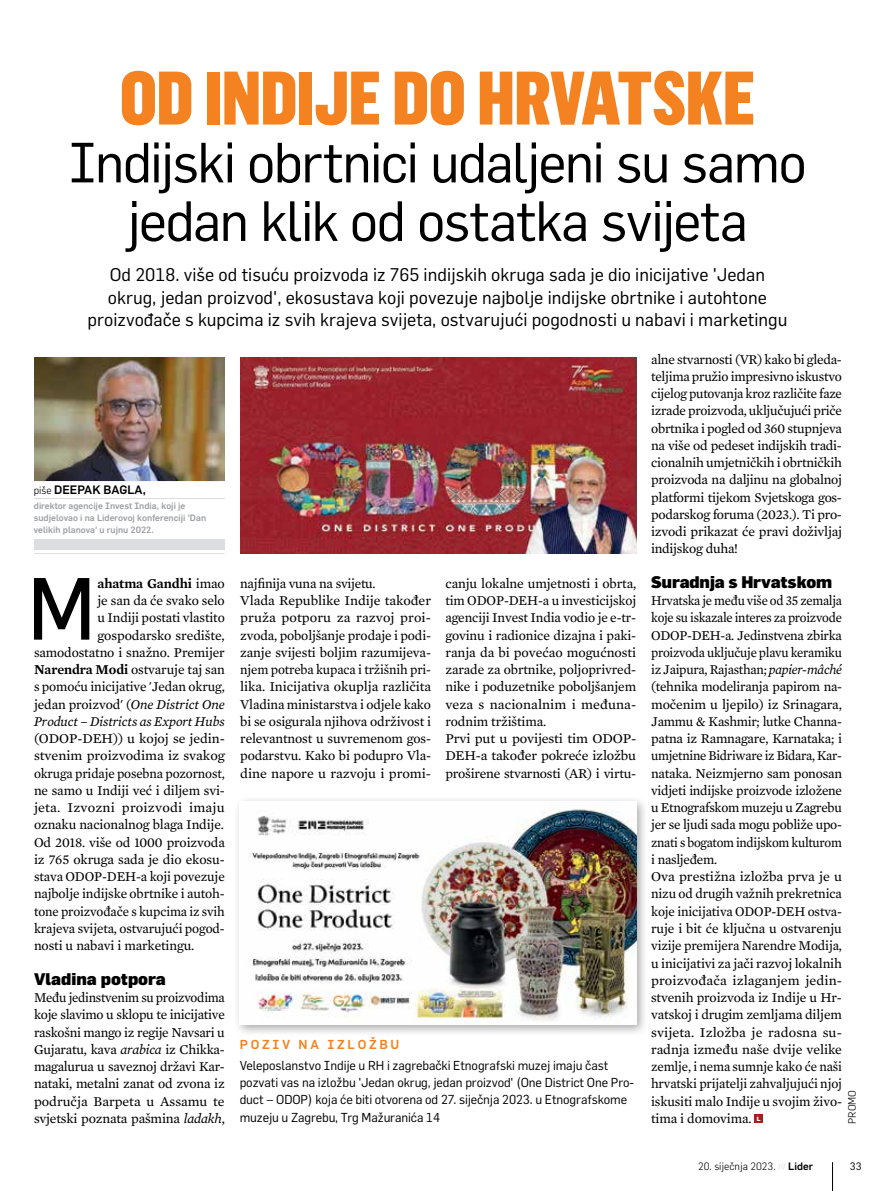
<style>
.page{position:relative;width:893px;height:1191px;background:#fff}
.page>*{position:absolute;margin:0;border:0;box-sizing:border-box;transform-origin:0 0}
.t1{font:86.4px "Flama";color:#000}
.t2{font:900 74.25px "Flama Condensed";letter-spacing:-.01em;color:#f58220}
.t3{font:55.5px/58.5px "Flama";letter-spacing:-.03em;color:#000;text-align:center}
.t4{font:18px/22.5px "Flama";color:#000;text-align:center}
.t5{font:900 16.5px "Flama";letter-spacing:-.01em;color:#000}
.t6{font:13.8px/17.2px "Mercury Text G2";letter-spacing:-.01em;color:#000}
.t7{font:13.8px/17.2px "Mercury Text G2";letter-spacing:-.01em;color:#000;scale:.94 1}
.t8{font:13.8px/17.2px "Mercury Text G2";letter-spacing:-.01em;color:#000;text-align:justify;scale:.95 1}
.t9{font:13.8px "Mercury Text G2";letter-spacing:-.01em;color:#000;scale:.96 1}
.t10{font:italic 13.8px "Mercury Text G2";letter-spacing:-.01em;color:#000}
.t11{font:13.8px "Mercury Text G2";letter-spacing:.01em;color:#000}
.t12{font:600 13.8px "Mercury Text G2";letter-spacing:-.01em;color:#000}
.t13{font:12.75px/17.2px "Flama";letter-spacing:-.01em;color:#000}
.t14{font:500 12.75px "Flama";letter-spacing:.22em;color:#f58220}
.t15{font:500 12px "Flama";color:#000}
.t16{font:300 10.5px "Flama";color:#000}
.t17{font:10.5px "Flama";color:#000}
.t18{font:500 9px/12px "Flama";color:#9d9fa2}
.t19{font:900 6px "Flama";color:#fff}
.s1{font-weight:300;font-size:10.5px}
.s2{font-weight:400}
.s3{font-weight:600}
.s4{font-style:italic}
.s5{font-style:normal}
.s6{font-weight:400;font-size:7.5px;color:#d1d3d4}
.s7{font-weight:500}
</style>
<div class="page">
<svg style="left:832px;top:1162px;width:1px;height:29px"></svg>
<img style="left:240px;top:357px;width:396px;height:196px">
<hr style="left:34px;top:480px;width:191px;height:1px;background:#dcddde">
<hr style="left:34px;top:498px;width:191px;height:1px;background:#dcddde">
<hr style="left:34px;top:553px;width:191px;height:1px;background:#dcddde">
<div style="left:34px;top:539px;width:191px;height:11px;background:#dcddde"></div>
<div style="left:234px;top:795px;width:414px;height:241px;background:#000;opacity:.35"></div>
<img style="left:240px;top:801px;width:396px;height:223px">
<div style="left:755px;top:1114px;width:8px;height:8px;background:#ae1b1f"></div>
<img style="left:34px;top:357px;width:191px;height:123px">
<h2 class="t2" style="left:120px;top:50px;width:637px">OD INDIJE DO HRVATSKE</h2>
<h3 class="t3" style="left:68px;top:132px;width:740px">Indijski obrtnici udaljeni su samo jedan klik od ostatka svijeta</h3>
<p class="t4" style="left:88px;top:263px;width:701px">Od 2018. više od tisuću proizvoda iz 765 indijskih okruga sada je dio inicijative 'Jedan okrug, jedan proizvod', ekosustava koji povezuje najbolje indijske obrtnike i autohtone proizvođače s kupcima iz svih krajeva svijeta, ostvarujući pogodnosti u nabavi i marketingu</p>
<p class="t15" style="left:34px;top:482px;width:113px"><span class="s1">piše</span> DEEPAK BAGLA,</p>
<p class="t18" style="left:34px;top:500px;width:174px">direktor agencije Invest India, koji je sudjelovao i na Liderovoj konferenciji 'Dan velikih planova' u rujnu 2022.</p>
<h1 class="t1" style="left:27px;top:555px;width:70px">M</h1>
<p class="t12" style="left:98px;top:573px;width:129px">ahatma Gandhi <span class="s2">imao</span></p>
<p class="t6" style="left:98px;top:591px;width:129px">je san da će svako selo</p>
<p class="t6" style="left:98px;top:608px;width:129px">u Indiji postati vlastito</p>
<p class="t6" style="left:98px;top:625px;width:129px">gospodarsko središte,</p>
<p class="t6" style="left:34px;top:643px;width:192px">samodostatno i snažno. Premijer</p>
<p class="t6" style="left:34px;top:660px;width:192px"><span class="s3">Narendra Modi</span> ostvaruje taj san</p>
<p class="t6" style="left:34px;top:677px;width:192px">s pomoću inicijative 'Jedan okrug,</p>
<p class="t6" style="left:34px;top:694px;width:192px">jedan proizvod' (<span class="s4">One District One</span></p>
<p class="t10" style="left:34px;top:711px;width:192px">Product <span class="s5">–</span> Districts as Export Hubs</p>
<p class="t6" style="left:34px;top:729px;width:192px">(ODOP-DEH)) u kojoj se jedin-</p>
<p class="t6" style="left:34px;top:746px;width:192px">stvenim proizvodima iz svakog</p>
<p class="t9" style="left:34px;top:763px;width:200px">okruga pridaje posebna pozornost,</p>
<p class="t6" style="left:34px;top:781px;width:192px">ne samo u Indiji već i diljem svi-</p>
<p class="t11" style="left:34px;top:797px;width:192px">jeta. Izvozni proizvodi imaju</p>
<p class="t6" style="left:34px;top:815px;width:191px">oznaku nacionalnog blaga Indije.</p>
<p class="t6" style="left:34px;top:832px;width:192px">Od 2018. više od 1000 proizvoda</p>
<p class="t6" style="left:34px;top:850px;width:192px">iz 765 okruga sada je dio ekosu-</p>
<p class="t6" style="left:34px;top:867px;width:192px">stava ODOP-DEH-a koji povezuje</p>
<p class="t6" style="left:34px;top:884px;width:192px">najbolje indijske obrtnike i autoh-</p>
<p class="t8" style="left:34px;top:901px;width:202px">tone proizvođače s kupcima iz svih</p>
<p class="t6" style="left:34px;top:919px;width:192px">krajeva svijeta, ostvarujući pogod-</p>
<p class="t6" style="left:34px;top:936px;width:162px">nosti u nabavi i marketingu.</p>
<p class="t5" style="left:34px;top:968px;width:133px">Vladina potpora</p>
<p class="t8" style="left:34px;top:988px;width:202px">Među jedinstvenim su proizvodima koje slavimo u sklopu te inicijative raskošni mango iz regije Navsari u Gujaratu, kava <span class="s4">arabica</span> iz Chikka&shy;magalurua u saveznoj državi Kar&shy;nataki, metalni zanat od zvona iz područja Barpeta u Assamu te svjetski poznata pašmina <span class="s4">ladakh</span>,</p>
<p class="t6" style="left:240px;top:574px;width:192px">najfinija vuna na svijetu.<br>Vlada Republike Indije također pruža potporu za razvoj proi&shy;zvoda, poboljšanje prodaje i podi&shy;zanje svijesti boljim razumijeva&shy;njem potreba kupaca i tržišnih pri&shy;lika. Inicijativa okuplja različita Vladina ministarstva i odjele kako bi se osigurala njihova održivost i relevantnost u suvremenom gos&shy;podarstvu. Kako bi podupro Vla&shy;dine napore u razvoju i promi-</p>
<p class="t6" style="left:445px;top:574px;width:192px">canju lokalne umjetnosti i obrta, tim ODOP-DEH-a u investicijskoj agenciji Invest India vodio je e-tr&shy;govinu i radionice dizajna i paki&shy;ranja da bi povećao mogućnosti zarade za obrtnike, poljoprivred&shy;nike i poduzetnike poboljšanjem veza s nacionalnim i međuna&shy;rodnim tržištima.<br>Prvi put u povijesti tim ODOP-<br>DEH-a također pokreće izložbu proširene stvarnosti (AR) i virtu-</p>
<p class="t14" style="left:240px;top:1036px;width:161px">POZIV NA IZLOŽBU</p>
<p class="t13" style="left:240px;top:1056px;width:396px">Veleposlanstvo Indije u RH i zagrebački Etnografski muzej imaju čast pozvati vas na izložbu 'Jedan okrug, jedan proizvod' (One District One Pro&shy;duct – ODOP) koja će biti otvorena od 27. siječnja 2023. u Etnografskome muzeju u Zagrebu, Trg Mažuranića 14</p>
<p class="t6" style="left:651px;top:349px;width:192px;text-align:justify">alne stvarnosti (VR) kako bi gleda&shy;teljima pružio impresivno iskustvo cijelog putovanja kroz različite faze izrade proizvoda, uključujući priče obrtnika i pogled od 360 stupnjeva na više od pedeset indijskih tradi&shy;cionalnih umjetničkih i obrtničkih proizvoda na daljinu na globalnoj platformi tijekom Svjetskoga gos&shy;podarskog foruma (2023.). Ti pro&shy;izvodi prikazat će pravi doživljaj indijskog duha!</p>
<p class="t5" style="left:651px;top:572px;width:183px">Suradnja s Hrvatskom</p>
<p class="t7" style="left:651px;top:591px;width:205px">Hrvatska je među više od 35 zemalja koje su iskazale interes za proizvode<br>ODOP-DEH-a. Jedinstvena zbirka proizvoda uključuje plavu keramiku iz Jaipura, Rajasthan; <span class="s4">papier-mâché </span>(tehnika modeliranja papirom na&shy;močenim u ljepilo) iz Srinagara,<br>Jammu &amp; Kashmir; lutke Channa&shy;patna iz Ramnagare, Karnataka; i umjetnine Bidriware iz Bidara, Kar&shy;nataka. Neizmjerno sam ponosan vidjeti indijske proizvode izložene u Etnografskom muzeju u Zagrebu jer se ljudi sada mogu pobliže upo&shy;znati s bogatom indijskom kulturom i nasljeđem.<br>Ova prestižna izložba prva je u nizu od drugih važnih prekretnica koje inicijativa ODOP-DEH ostva&shy;ruje i bit će ključna u ostvarenju vizije premijera Narendre Modija, u inicijativi za jači razvoj lokalnih proizvođača izlaganjem jedin&shy;stvenih proizvoda iz Indije u Hr&shy;vatskoj i drugim zemljama diljem svijeta. Izložba je radosna su&shy;radnja između naše dvije velike zemlje, i nema sumnje kako će naši hrvatski prijatelji zahvaljujući njoj iskusiti malo Indije u svojim živo&shy;tima i domovima.</p>
<p class="t16" style="left:846px;top:1123px;width:35px;rotate:-90deg">PROMO</p>
<p class="t19" style="left:757px;top:1115px;width:5px">L</p>
<p class="t16" style="left:698px;top:1159px;width:116px">20. siječnja 2023. <span class="s6">///</span> <span class="s7">Lider</span></p>
<p class="t17" style="left:850px;top:1159px;width:13px">33</p>
</div>
